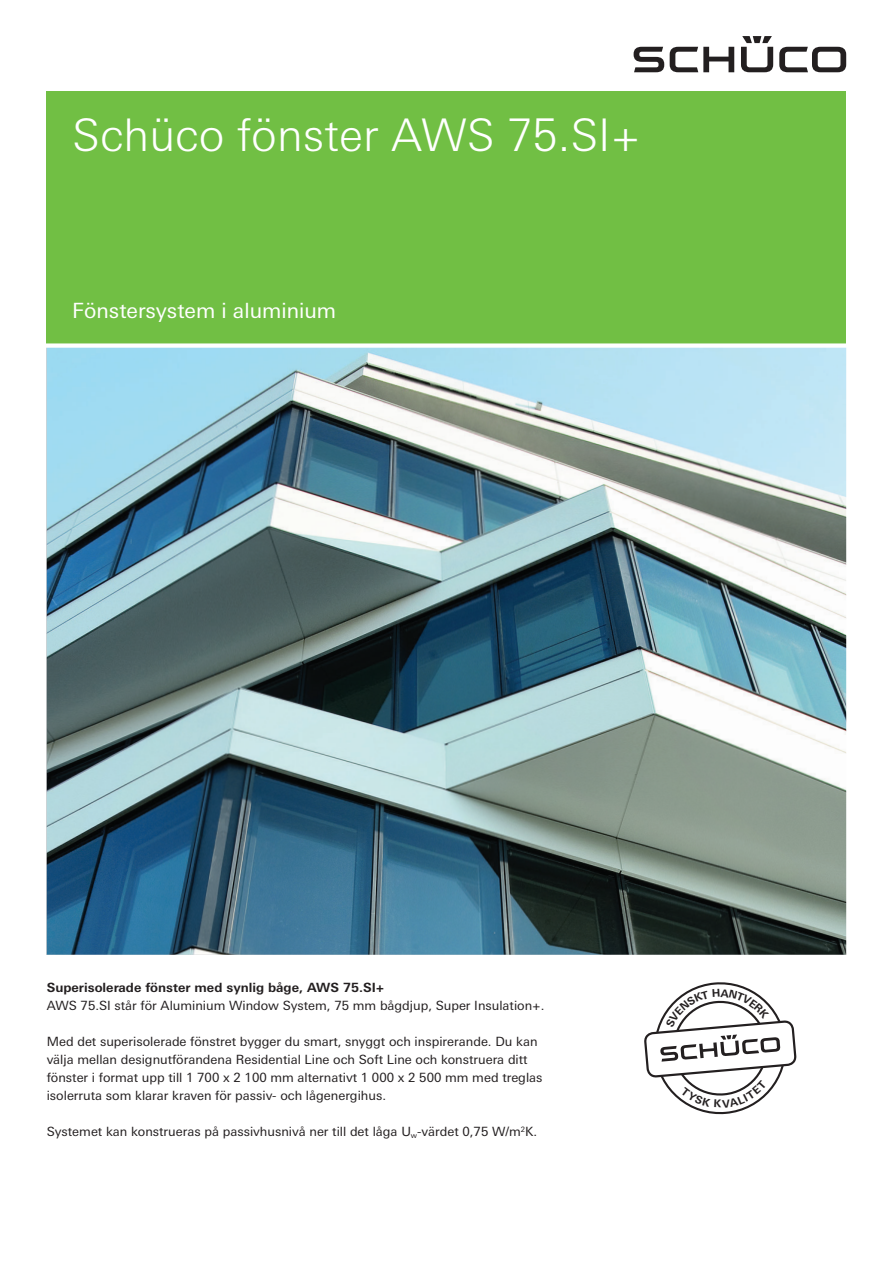
<style>
.page{position:relative;width:893px;height:1263px;background:#fff}
.page>*{position:absolute;margin:0;border:0;box-sizing:border-box;transform-origin:0 0}
.Headline_1-zeilig{font:300 45px "Univers For Schueco 330";color:#fff}
.Subhheadline{font:21px "Univers For Schueco 430 Reg";color:#fff}
.Fließtext{font:12.75px/18px "Univers For Schueco 430 Reg";color:#231f20}
.Fließtext-2{font:700 12.75px "Univers For Schueco 630";color:#231f20}
</style>
<div class="page">
<div style="left:47px;top:91px;width:799px;height:255px;background:#71bf44"></div>
<svg style="left:634px;top:36px;width:212px;height:36px"></svg>
<img style="left:47px;top:348px;width:799px;height:607px">
<div style="left:34px;top:343px;width:837px;height:5px;background:#fff"></div>
<svg style="left:645px;top:982px;width:151px;height:133px"></svg>
<p class="Headline_1-zeilig" style="left:72px;top:109px;width:570px">Schüco fönster AWS 75.SI+</p>
<p class="Subhheadline" style="left:72px;top:298px;width:265px">Fönstersystem i aluminium</p>
<p class="Fließtext-2" style="left:47px;top:979px;width:339px">Superisolerade fönster med synlig båge, AWS 75.SI+</p>
<p class="Fließtext" style="left:47px;top:996px;width:499px">AWS 75.SI står för Aluminium Window System, 75 mm bågdjup, Super Insulation+.</p>
<p class="Fließtext" style="left:47px;top:1032px;width:497px">Med det superisolerade fönstret bygger du smart, snyggt och inspirerande. Du kan välja mellan designutförandena Residential Line och Soft Line och konstruera ditt fönster i format upp till 1 700 x 2 100 mm alternativt 1 000 x 2 500 mm med treglas isolerruta som klarar kraven för passiv- och lågenergihus.</p>
<p class="Fließtext" style="left:47px;top:1122px;width:492px">Systemet kan konstrueras på passivhusnivå ner till det låga U<sub>w</sub>-värdet 0,75 W/m<sup>2</sup>K.</p>
</div>
